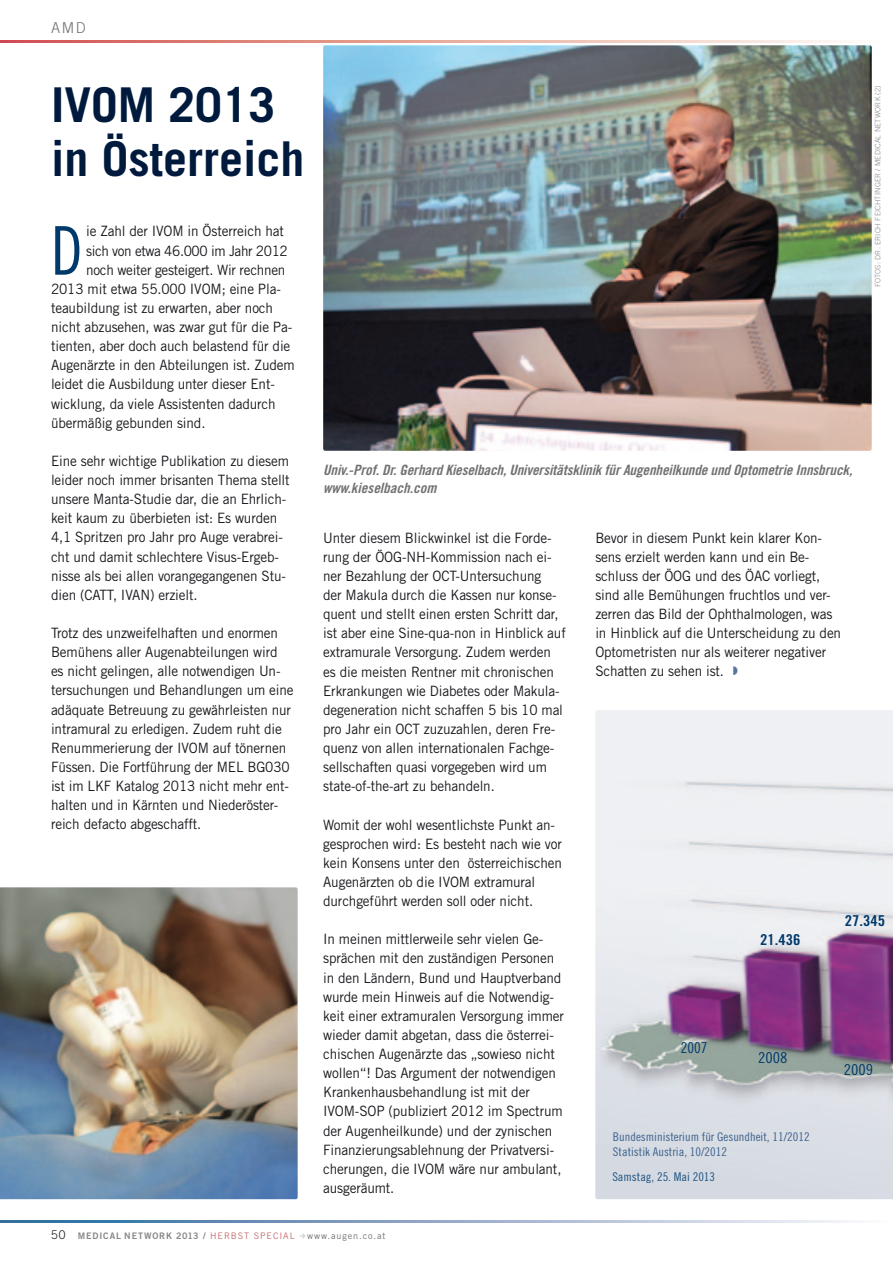
<style>
.page{position:relative;width:893px;height:1263px;background:#fff}
.page>*{position:absolute;margin:0;border:0;box-sizing:border-box;transform-origin:0 0}
.t1{font:67.2px "Trade Gothic Cond Eighteen";color:#00396b;scale:.95 1}
.t2{font:700 48px/54px "Trade Gothic";color:#001a3d}
.t3{font:15px "Trade Gothic Bold Cond Twenty";color:#00396b;scale:1.1 1}
.t4{font:15px "Trade Gothic Cond Eighteen";color:#00396b;scale:1.1 1}
.t5{font:15px "Trade Gothic Cond Eighteen";color:#00396b}
.t6{font:300 15px "Trade Gothic";color:#707173}
.t7{font:14.25px/19px "Trade Gothic";letter-spacing:-.01em;color:#1a171c;scale:.95 1}
.t8{font:14.25px/18px "Trade Gothic Bold Cond Twenty Obl";letter-spacing:-.01em;color:#707173;scale:1.05 1}
.t9{font:14.25px "Trade Gothic";letter-spacing:-.03em;color:#1a171c;scale:.95 1}
.t10{font:12px/15px "Trade Gothic Cond Eighteen";color:#3d628f;scale:1.05 1}
.t11{font:12px "Trade Gothic Cond Eighteen";color:#1d5382;scale:1.05 1}
.t12{font:300 12px "Trade Gothic";color:#1a171c}
.t13{font:9px "Trade Gothic Bold Two";letter-spacing:.1em;color:#87888a}
.t14{font:9px "Trade Gothic";letter-spacing:.1em;color:#707173}
.t15{font:300 7.5px "Trade Gothic";letter-spacing:.02em;color:#87888a}
.s1{font-family:"Trade Gothic";color:#c46e70}
</style>
<div class="page">
<svg style="left:0;top:40px;width:844px;height:3px;background:#e6a59b"></svg>
<svg style="left:0;top:1220px;width:851px;height:2px;background:#8faac8"></svg>
<img style="left:595px;top:710px;width:298px;height:489px">
<img style="left:323px;top:45px;width:549px;height:406px">
<img style="left:0;top:887px;width:298px;height:312px">
<p class="t6" style="left:51px;top:19px;width:34px">AMD</p>
<h2 class="t2" style="left:51px;top:77px;width:255px">IVOM 2013 in Österreich</h2>
<h1 class="t1" style="left:51px;top:211px;width:27px">D</h1>
<p class="t7" style="left:86px;top:222px;width:210px">ie Zahl der IVOM in Österreich hat</p>
<p class="t9" style="left:86px;top:242px;width:214px">sich von etwa 46.000 im Jahr 2012</p>
<p class="t7" style="left:86px;top:260px;width:211px">noch weiter gesteigert. Wir rechnen</p>
<p class="t7" style="left:51px;top:279px;width:243px">2013 mit etwa 55.000 IVOM; eine Pla-</p>
<p class="t7" style="left:51px;top:298px;width:235px">teaubildung ist zu erwarten, aber noch</p>
<p class="t7" style="left:51px;top:317px;width:255px">nicht abzusehen, was zwar gut für die Pa-</p>
<p class="t7" style="left:51px;top:336px;width:253px">tienten, aber doch auch belastend für die</p>
<p class="t7" style="left:51px;top:356px;width:258px">Augenärzte in den Abteilungen ist. Zudem</p>
<p class="t7" style="left:51px;top:375px;width:237px">leidet die Ausbildung unter dieser Ent-</p>
<p class="t7" style="left:51px;top:394px;width:238px">wicklung, da viele Assistenten dadurch</p>
<p class="t7" style="left:51px;top:413px;width:164px">übermäßig gebunden sind.</p>
<p class="t7" style="left:51px;top:451px;width:253px">Eine sehr wichtige Publikation zu diesem leider noch immer brisanten Thema stellt unsere Manta-Studie dar, die an Ehrlich&shy;keit kaum zu überbieten ist: Es wurden 4,1 Spritzen pro Jahr pro Auge verabrei&shy;cht und damit schlechtere Visus-Ergeb&shy;nisse als bei allen vorangegangenen Stu&shy;dien (CATT, IVAN) erzielt.</p>
<p class="t7" style="left:51px;top:623px;width:257px">Trotz des unzweifelhaften und enormen Bemühens aller Augenabteilungen wird es nicht gelingen, alle notwendigen Un&shy;tersuchungen und Behandlungen um eine adäquate Betreuung zu gewährleisten nur intramural zu erledigen. Zudem ruht die Renummerierung der IVOM auf tönernen Füssen. Die Fortführung der MEL BG030 ist im LKF Katalog 2013 nicht mehr ent&shy;halten und in Kärnten und Niederöster&shy;reich defacto abgeschafft.</p>
<p class="t15" style="left:873px;top:287px;width:204px;rotate:-90deg">FotoS: Dr.Erich Feichtinger / Medical Network (2)</p>
<p class="t8" style="left:323px;top:461px;width:505px">Univ.-Prof. Dr. Gerhard Kieselbach, Universitätsklinik für Augenheilkunde und Optometrie Innsbruck, www.kieselbach.com</p>
<p class="t7" style="left:323px;top:528px;width:257px">Unter diesem Blickwinkel ist die Forde&shy;rung der ÖOG-NH-Kommission nach ei&shy;ner Bezahlung der OCT-Untersuchung<br>der Makula durch die Kassen nur konse&shy;quent und stellt einen ersten Schritt dar, ist aber eine Sine-qua-non in Hinblick auf extramurale Versorgung. Zudem werden es die meisten Rentner mit chronischen Erkrankungen wie Diabetes oder Makula&shy;degeneration nicht schaffen 5 bis 10 mal pro Jahr ein OCT zuzuzahlen, deren Fre&shy;quenz von allen internationalen Fachge&shy;sellschaften quasi vorgegeben wird um state-of-the-art zu behandeln.</p>
<p class="t7" style="left:323px;top:815px;width:253px">Womit der wohl wesentlichste Punkt an&shy;gesprochen wird: Es besteht nach wie vor kein Konsens unter den österreichischen Augenärzten ob die IVOM extramural durchgeführt werden soll oder nicht.</p>
<p class="t7" style="left:323px;top:929px;width:255px">In meinen mittlerweile sehr vielen Ge&shy;sprächen mit den zuständigen Personen in den Ländern, Bund und Hauptverband wurde mein Hinweis auf die Notwendig&shy;keit einer extramuralen Versorgung immer wieder damit abgetan, dass die österrei&shy;chischen Augenärzte das „sowieso nicht wollen“! Das Argument der notwendigen Krankenhausbehandlung ist mit der IVOM-SOP (publiziert 2012 im Spectrum der Augenheilkunde) und der zynischen Finanzierungsablehnung der Privatversi&shy;cherungen, die IVOM wäre nur ambulant, ausgeräumt.</p>
<p class="t7" style="left:595px;top:528px;width:260px">Bevor in diesem Punkt kein klarer Kon&shy;sens erzielt werden kann und ein Be&shy;schluss der ÖOG und des ÖAC vorliegt, sind alle Bemühungen fruchtlos und ver&shy;zerren das Bild der Ophthalmologen, was in Hinblick auf die Unterscheidung zu den Optometristen nur als weiterer negativer Schatten zu sehen ist.</p>
<p class="t3" style="left:760px;top:930px;width:38px">21.436</p>
<p class="t3" style="left:845px;top:911px;width:38px">27.345</p>
<p class="t5" style="left:681px;top:1039px;width:28px">2007</p>
<p class="t4" style="left:758px;top:1049px;width:28px">2008</p>
<p class="t10" style="left:613px;top:1129px;width:189px">Bundesministerium für Gesundheit, 11/2012<br>Statistik Austria, 10/2012</p>
<p class="t11" style="left:612px;top:1169px;width:99px">Samstag, 25. Mai 2013</p>
<p class="t4" style="left:844px;top:1061px;width:28px">2009</p>
<p class="t12" style="left:51px;top:1228px;width:16px">50</p>
<p class="t13" style="left:78px;top:1231px;width:218px">MEDICAL NETWORK 2013 / <span class="s1">HERBST SPECIAL</span></p>
<p class="t14" style="left:307px;top:1231px;width:80px">www.augen.co.at</p>
</div>
